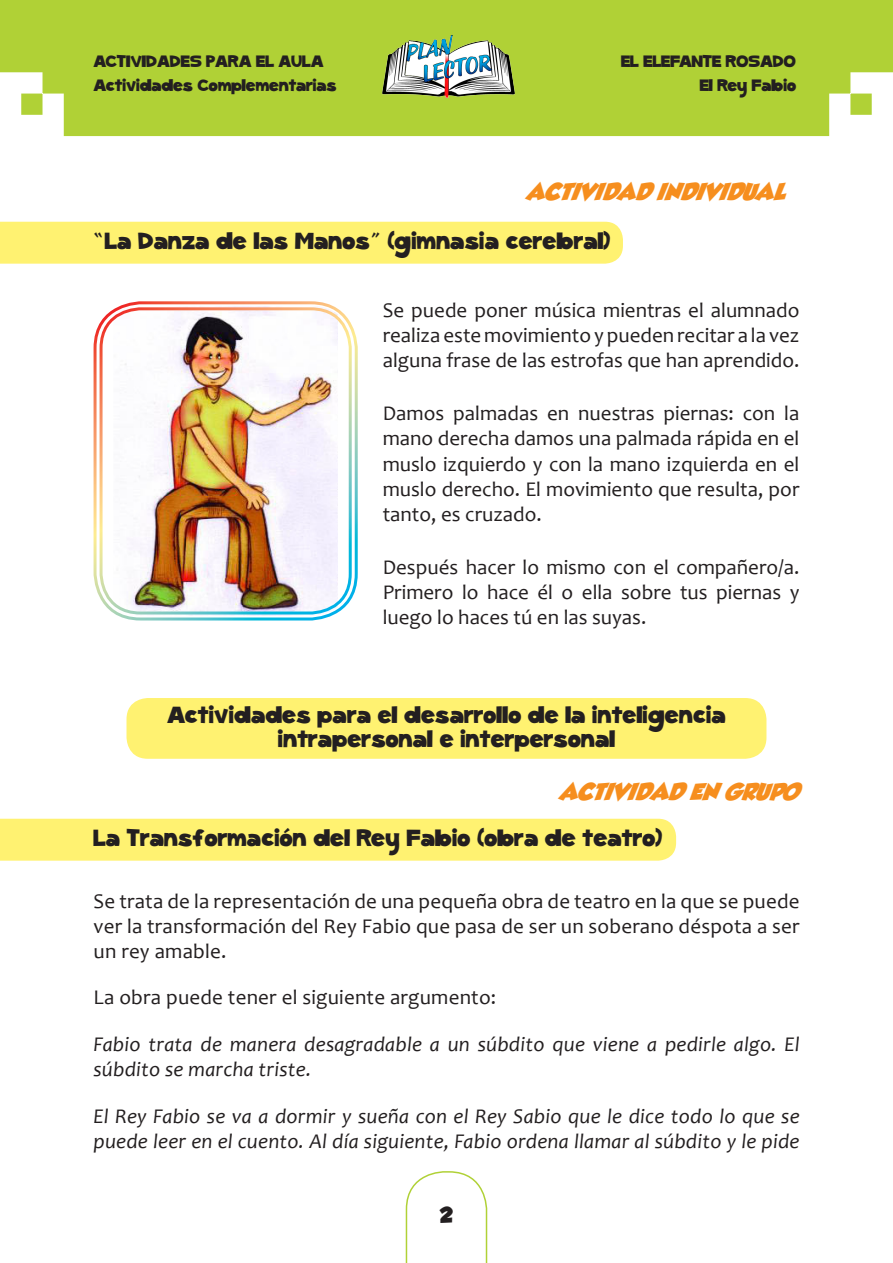
<style>
.page{position:relative;width:893px;height:1263px;background:#fff}
.page>*{position:absolute;margin:0;border:0;box-sizing:border-box;transform-origin:0 0}
.t1{font:25.5px/24px "SC Gum Kids";letter-spacing:.01em;color:#231f20;text-align:center}
.t2{font:21px/25.2px "Candara";color:#231f20;text-align:justify}
.t3{font:italic 21px/25.2px "Candara";letter-spacing:.01em;color:#231f20}
.t4{font:italic 21px "GROBOLD";color:#f68e1e}
.t5{font:19.5px "GROBOLD";color:#231f20}
.t6{font:18px "SC Gum Kids";color:#231f20}
.s1{font-family:"GROBOLD"}
</style>
<div class="page">
<div style="left:0;top:0;width:893px;height:136px;background:#b0d136"></div>
<img style="left:367px;top:27px;width:159px;height:83px">
<svg style="left:405px;top:1171px;width:83px;height:92px"></svg>
<div style="left:126px;top:698px;width:640px;height:61px;background:#fff271;border-radius:21px"></div>
<div style="left:0;top:819px;width:676px;height:42px;background:#fff271"></div>
<div style="left:0;top:222px;width:623px;height:42px;background:#fff271"></div>
<img style="left:113px;top:306px;width:225px;height:310px">
<div style="left:94px;top:301px;width:264px;height:319px;border:3px solid #fff;border-radius:46px"></div>
<div style="left:100px;top:307px;width:252px;height:307px;border:3px solid #fff;border-radius:40px"></div>
<p class="t6" style="left:94px;top:51px;width:232px">ACTIVIDADES PARA EL AULA</p>
<p class="t6" style="left:621px;top:51px;width:176px">EL ELEFANTE ROSADO</p>
<p class="t6" style="left:94px;top:75px;width:245px">Actividades Complementarias</p>
<p class="t6" style="left:700px;top:75px;width:98px">El Rey Fabio</p>
<p class="t4" style="left:526px;top:179px;width:269px">ACTIVIDADINDIVIDUAL</p>
<p class="t1" style="left:94px;top:231px;width:519px"><span class="s1">“</span>La Danza de las Manos<span class="s1">”</span> (gimnasia cerebral)</p>
<p class="t2" style="left:383px;top:297px;width:418px">Se puede poner música mientras el alumnado realiza este movimiento y pueden recitar a la vez alguna frase de las estrofas que han aprendido.</p>
<p class="t2" style="left:383px;top:401px;width:418px">Damos palmadas en nuestras piernas: con la mano derecha damos una palmada rápida en el muslo izquierdo y con la mano izquierda en el muslo derecho. El movimiento que resulta, por tanto, es cruzado.</p>
<p class="t2" style="left:383px;top:554px;width:418px">Después hacer lo mismo con el compañero/a.<br>Primero lo hace él o ella sobre tus piernas y luego lo haces tú en las suyas.</p>
<p class="t1" style="left:167px;top:704px;width:560px">Actividades para el desarrollo de la inteligencia intrapersonal e interpersonal</p>
<p class="t4" style="left:558px;top:779px;width:250px">ACTIVIDADENGRUPO</p>
<p class="t1" style="left:94px;top:828px;width:571px">La Transformación del Rey Fabio (obra de teatro)</p>
<p class="t2" style="left:94px;top:888px;width:707px">Se trata de la representación de una pequeña obra de teatro en la que se puede ver la transformación del Rey Fabio que pasa de ser un soberano déspota a ser un rey amable.</p>
<p class="t2" style="left:94px;top:985px;width:404px">La obra puede tener el siguiente argumento:</p>
<p class="t3" style="left:94px;top:1031px;width:708px">Fabio trata de manera desagradable a un súbdito que viene a pedirle algo. El súbdito se marcha triste.</p>
<p class="t3" style="left:94px;top:1103px;width:708px">El Rey Fabio se va a dormir y sueña con el Rey Sabio que le dice todo lo que se puede leer en el cuento. Al día siguiente, Fabio ordena llamar al súbdito y le pide</p>
<p class="t5" style="left:440px;top:1204px;width:15px">2</p>
</div>
